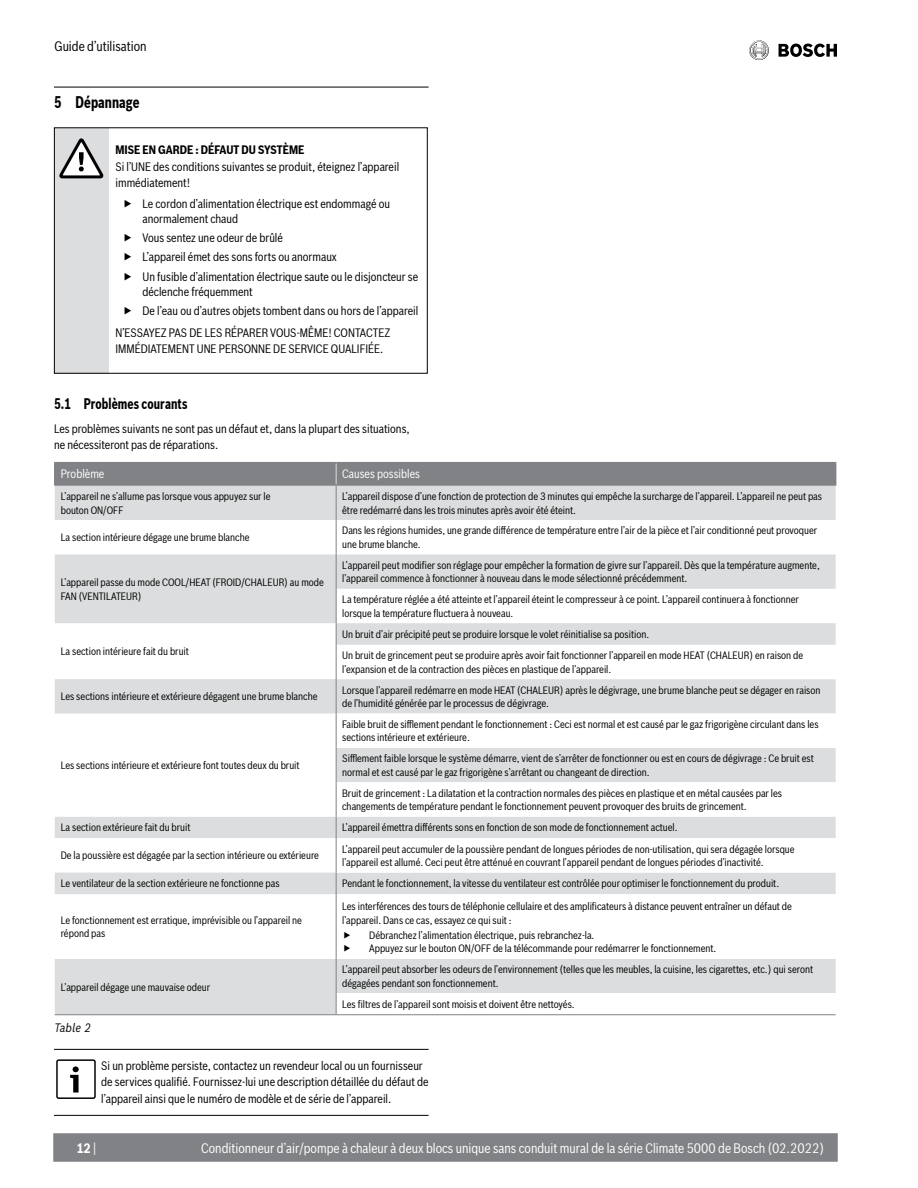
<style>
.page{position:relative;width:918px;height:1188px;background:#fff}
.page>*{position:absolute;margin:0;border:0;box-sizing:border-box;transform-origin:0 0}
.t1{font:700 16.5px "Bosch Sans Cond";letter-spacing:.005em;color:#000;scale:.85 1}
.t2{font:700 15px "Bosch Sans Cond";letter-spacing:.01em;color:#000;scale:.85 1}
.t3{font:13.5px "Bosch Sans Cond";color:#fff}
.t4{font:13.5px "Bosch Sans Cond";color:#000}
.t5{font:700 13.5px "Bosch Sans Cond";color:#fff}
.t6{font:12px/16.5px "Bosch Sans Cond";color:#000}
.t7{font:700 12px "Bosch Sans Cond";color:#000}
.t8{font:12px "Bosch Sans Cond";color:#fff}
.t9{font:italic 12px "Bosch Sans";color:#000;scale:.9 1}
.t10{font:10.5px/13.5px "Bosch Sans Cond";color:#000}
.s1{font-weight:400}
</style>
<div class="page">
<svg style="left:749px;top:40px;width:20px;height:20px"></svg>
<svg style="left:779px;top:44px;width:58px;height:13px"></svg>
<div style="left:54px;top:1134px;width:783px;height:27px;background:#808285"></div>
<div style="left:53px;top:1133px;width:785px;height:29px;border:2px solid #808285"></div>
<hr style="left:54px;top:87px;width:375px;height:1px;background:#000">
<hr style="left:54px;top:1049px;width:375px;height:1px;background:#000">
<hr style="left:54px;top:1115px;width:375px;height:1px;background:#000">
<div style="left:55px;top:128px;width:53px;height:245px;background:#dcddde"></div>
<svg style="left:59px;top:138px;width:44px;height:40px"></svg>
<div style="left:54px;top:127px;width:374px;height:247px;border:1px solid #000"></div>
<div style="left:55px;top:486px;width:781px;height:34px;background:#dcddde"></div>
<svg style="left:55px;top:520px;width:781px;height:494px"></svg>
<svg style="left:55px;top:554px;width:781px;height:340px"></svg>
<hr style="left:55px;top:1014px;width:281px;height:1px;background:#808285">
<hr style="left:54px;top:462px;width:282px;height:1px;background:#808285">
<hr style="left:54px;top:463px;width:2px;height:21px;background:#808285">
<hr style="left:336px;top:462px;width:500px;height:1px;background:#808285">
<hr style="left:54px;top:484px;width:282px;height:2px;background:#808285">
<hr style="left:336px;top:484px;width:500px;height:2px;background:#808285">
<hr style="left:336px;top:486px;width:1px;height:34px;background:#808285">
<hr style="left:336px;top:554px;width:1px;height:35px;background:#808285">
<hr style="left:336px;top:589px;width:1px;height:34px;background:#808285">
<hr style="left:336px;top:520px;width:1px;height:34px;background:#808285">
<hr style="left:336px;top:679px;width:1px;height:35px;background:#808285">
<svg style="left:336px;top:623px;width:1px;height:22px"></svg>
<hr style="left:336px;top:645px;width:1px;height:34px;background:#808285">
<hr style="left:336px;top:714px;width:1px;height:34px;background:#808285">
<hr style="left:336px;top:748px;width:1px;height:34px;background:#808285">
<hr style="left:336px;top:782px;width:1px;height:35px;background:#808285">
<svg style="left:336px;top:817px;width:1px;height:21px"></svg>
<hr style="left:336px;top:838px;width:1px;height:35px;background:#808285">
<hr style="left:336px;top:959px;width:1px;height:34px;background:#808285">
<svg style="left:336px;top:993px;width:1px;height:21px"></svg>
<svg style="left:336px;top:873px;width:1px;height:21px"></svg>
<hr style="left:336px;top:894px;width:1px;height:65px;background:#808285">
<hr style="left:336px;top:1014px;width:500px;height:1px;background:#808285">
<div style="left:56px;top:463px;width:780px;height:22px;background:#808285"></div>
<svg style="left:56px;top:1059px;width:40px;height:40px"></svg>
<svg style="left:344px;top:932px;width:6px;height:6px"></svg>
<svg style="left:344px;top:945px;width:6px;height:7px"></svg>
<p class="t4" style="left:55px;top:36px;width:94px">Guide d’utilisation</p>
<h1 class="t1" style="left:54px;top:92px;width:102px">5 Dépannage</h1>
<p class="t7" style="left:116px;top:143px;width:190px">MISE EN GARDE : DÉFAUT DU SYSTÈME</p>
<p class="t6" style="left:116px;top:157px;width:285px">Si l’UNE des conditions suivantes se produit, éteignez l’appareil immédiatement!</p>
<p class="t6" style="left:143px;top:195px;width:249px;line-height:15px">Le cordon d’alimentation électrique est endommagé ou anormalement chaud</p>
<p class="t6" style="left:143px;top:227px;width:277px;line-height:19.4px">Vous sentez une odeur de brûlé<br>L’appareil émet des sons forts ou anormaux<br>Un fusible d’alimentation électrique saute ou le disjoncteur se</p>
<p class="t6" style="left:143px;top:281px;width:277px;line-height:19.4px">déclenche fréquemment<br>De l’eau ou d’autres objets tombent dans ou hors de l’appareil</p>
<p class="t6" style="left:116px;top:323px;width:276px">N’ESSAYEZ PAS DE LES RÉPARER VOUS-MÊME! CONTACTEZ<br>IMMÉDIATEMENT UNE PERSONNE DE SERVICE QUALIFIÉE.</p>
<h2 class="t2" style="left:54px;top:395px;width:159px">5.1 Problèmes courants</h2>
<p class="t6" style="left:54px;top:419px;width:357px">Les problèmes suivants ne sont pas un défaut et, dans la plupart des situations, ne nécessiteront pas de réparations.</p>
<p class="t8" style="left:61px;top:465px;width:45px">Problème</p>
<p class="t8" style="left:342px;top:465px;width:79px">Causes possibles</p>
<p class="t10" style="left:61px;top:489px;width:211px">L’appareil ne s’allume pas lorsque vous appuyez sur le bouton ON/OFF</p>
<p class="t10" style="left:342px;top:489px;width:482px">L’appareil dispose d’une fonction de protection de 3 minutes qui empêche la surcharge de l’appareil. L’appareil ne peut pas être redémarré dans les trois minutes après avoir été éteint.</p>
<p class="t10" style="left:61px;top:530px;width:190px">La section intérieure dégage une brume blanche</p>
<p class="t10" style="left:342px;top:523px;width:477px">Dans les régions humides, une grande différence de température entre l’air de la pièce et l’air conditionné peut provoquer une brume blanche.</p>
<p class="t10" style="left:61px;top:575px;width:265px">L’appareil passe du mode COOL/HEAT (FROID/CHALEUR) au mode<br>FAN (VENTILATEUR)</p>
<p class="t10" style="left:342px;top:558px;width:479px">L’appareil peut modifier son réglage pour empêcher la formation de givre sur l’appareil. Dès que la température augmente, l’appareil commence à fonctionner à nouveau dans le mode sélectionné précédemment.</p>
<p class="t10" style="left:342px;top:592px;width:458px">La température réglée a été atteinte et l’appareil éteint le compresseur à ce point. L’appareil continuera à fonctionner lorsque la température fluctuera à nouveau.</p>
<p class="t10" style="left:61px;top:644px;width:130px">La section intérieure fait du bruit</p>
<p class="t10" style="left:342px;top:623px;width:463px;line-height:21.3px">Un bruit d’air précipité peut se produire lorsque le volet réinitialise sa position.<br>Un bruit de grincement peut se produire après avoir fait fonctionner l’appareil en mode HEAT (CHALEUR) en raison de</p>
<p class="t10" style="left:342px;top:661px;width:271px">l’expansion et de la contraction des pièces en plastique de l’appareil.</p>
<p class="t10" style="left:61px;top:689px;width:258px">Les sections intérieure et extérieure dégagent une brume blanche</p>
<p class="t10" style="left:342px;top:682px;width:480px">Lorsque l’appareil redémarre en mode HEAT (CHALEUR) après le dégivrage, une brume blanche peut se dégager en raison de l’humidité générée par le processus de dégivrage.</p>
<p class="t10" style="left:61px;top:758px;width:240px">Les sections intérieure et extérieure font toutes deux du bruit</p>
<p class="t10" style="left:342px;top:717px;width:478px">Faible bruit de sifflement pendant le fonctionnement : Ceci est normal et est causé par le gaz frigorigène circulant dans les sections intérieure et extérieure.</p>
<p class="t10" style="left:342px;top:751px;width:473px">Sifflement faible lorsque le système démarre, vient de s’arrêter de fonctionner ou est en cours de dégivrage : Ce bruit est normal et est causé par le gaz frigorigène s’arrêtant ou changeant de direction.</p>
<p class="t10" style="left:342px;top:785px;width:441px">Bruit de grincement : La dilatation et la contraction normales des pièces en plastique et en métal causées par les changements de température pendant le fonctionnement peuvent provoquer des bruits de grincement.</p>
<p class="t10" style="left:61px;top:820px;width:131px">La section extérieure fait du bruit</p>
<p class="t10" style="left:342px;top:820px;width:337px">L’appareil émettra différents sons en fonction de son mode de fonctionnement actuel.</p>
<p class="t10" style="left:61px;top:848px;width:260px">De la poussière est dégagée par la section intérieure ou extérieure</p>
<p class="t10" style="left:342px;top:841px;width:454px">L’appareil peut accumuler de la poussière pendant de longues périodes de non-utilisation, qui sera dégagée lorsque l’appareil est allumé. Ceci peut être atténué en couvrant l’appareil pendant de longues périodes d’inactivité.</p>
<p class="t10" style="left:61px;top:876px;width:220px">Le ventilateur de la section extérieure ne fonctionne pas</p>
<p class="t10" style="left:342px;top:876px;width:439px">Pendant le fonctionnement, la vitesse du ventilateur est contrôlée pour optimiser le fonctionnement du produit.</p>
<p class="t10" style="left:61px;top:912px;width:243px">Le fonctionnement est erratique, imprévisible ou l’appareil ne répond pas</p>
<p class="t10" style="left:342px;top:899px;width:451px">Les interférences des tours de téléphonie cellulaire et des amplificateurs à distance peuvent entraîner un défaut de l’appareil. Dans ce cas, essayez ce qui suit :</p>
<p class="t10" style="left:369px;top:928px;width:349px">Débranchez l’alimentation électrique, puis rebranchez-la.<br>Appuyez sur le bouton ON/OFF de la télécommande pour redémarrer le fonctionnement.</p>
<p class="t10" style="left:61px;top:979px;width:151px">L’appareil dégage une mauvaise odeur</p>
<p class="t9" style="left:54px;top:1020px;width:43px">Table 2</p>
<p class="t10" style="left:342px;top:962px;width:472px">L’appareil peut absorber les odeurs de l’environnement (telles que les meubles, la cuisine, les cigarettes, etc.) qui seront dégagées pendant son fonctionnement.</p>
<p class="t10" style="left:342px;top:997px;width:234px">Les filtres de l’appareil sont moisis et doivent être nettoyés.</p>
<p class="t6" style="left:101px;top:1057px;width:329px">Si un problème persiste, contactez un revendeur local ou un fournisseur de services qualifié. Fournissez-lui une description détaillée du défaut de l’appareil ainsi que le numéro de modèle et de série de l’appareil.</p>
<p class="t5" style="left:76px;top:1140px;width:21px">12 <span class="s1">|</span></p>
<p class="t3" style="left:201px;top:1138px;width:624px">Conditionneur d’air/pompe à chaleur à deux blocs unique sans conduit mural de la série Climate 5000 de Bosch (02.2022)</p>
</div>
